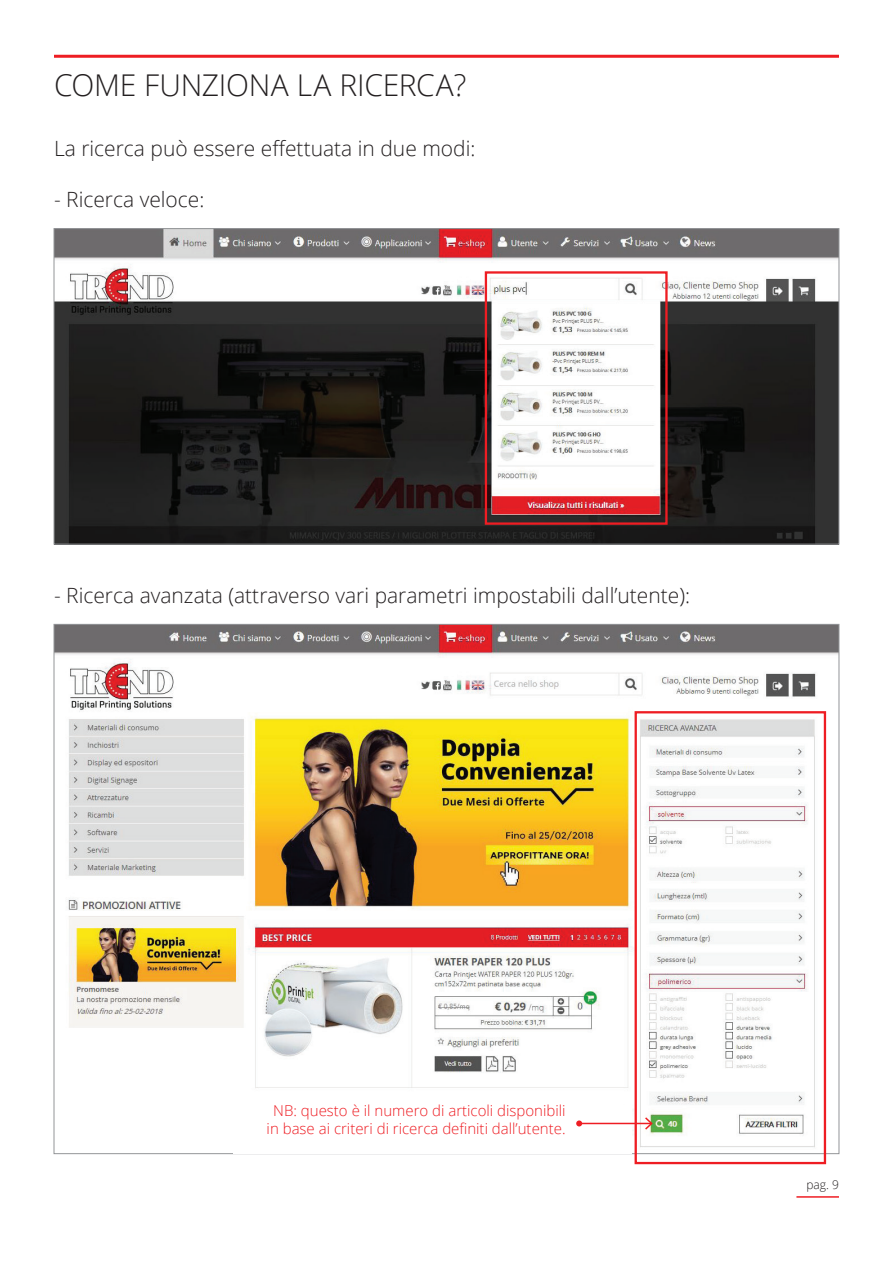
<style>
.page{position:relative;width:893px;height:1263px;background:#fff}
.page>*{position:absolute;margin:0;border:0;box-sizing:border-box;transform-origin:0 0}
.t1{font:300 30px "Open Sans";letter-spacing:-.01em;color:#231f20}
.t2{font:300 21px "Open Sans";color:#231f20}
.t3{font:300 15px/18px "Open Sans";color:#ee1d23;text-align:center}
.t4{font:300 12px "Open Sans";color:#231f20}
</style>
<div class="page">
<hr style="left:796px;top:1196px;width:43px;height:2px;background:#ee1d23">
<hr style="left:54px;top:55px;width:785px;height:3px;background:#ee1d23">
<img style="left:56px;top:230px;width:781px;height:312px">
<img style="left:56px;top:626px;width:781px;height:526px">
<div style="left:635px;top:711px;width:191px;height:453px;border:2px solid #ee1d23"></div>
<div style="left:485px;top:271px;width:183px;height:254px;border:2px solid #ee1d23"></div>
<div style="left:233px;top:1105px;width:399px;height:48px;background:#fff"></div>
<hr style="left:579px;top:1123px;width:73px;height:1px;background:#ee1d23">
<svg style="left:576px;top:1120px;width:6px;height:6px"></svg>
<svg style="left:643px;top:1116px;width:11px;height:15px"></svg>
<h1 class="t1" style="left:54px;top:65px;width:414px">COME FUNZIONA LA RICERCA?</h1>
<p class="t2" style="left:54px;top:134px;width:423px">La ricerca può essere effettuata in due modi:</p>
<p class="t2" style="left:54px;top:185px;width:152px">- Ricerca veloce:</p>
<p class="t2" style="left:54px;top:581px;width:638px">- Ricerca avanzata (attraverso vari parametri impostabili dall’utente):</p>
<p class="t3" style="left:267px;top:1101px;width:300px">NB: questo è il numero di articoli disponibili in base ai criteri di ricerca definiti dall’utente.</p>
<p class="t4" style="left:806px;top:1177px;width:34px">pag. 9</p>
</div>
